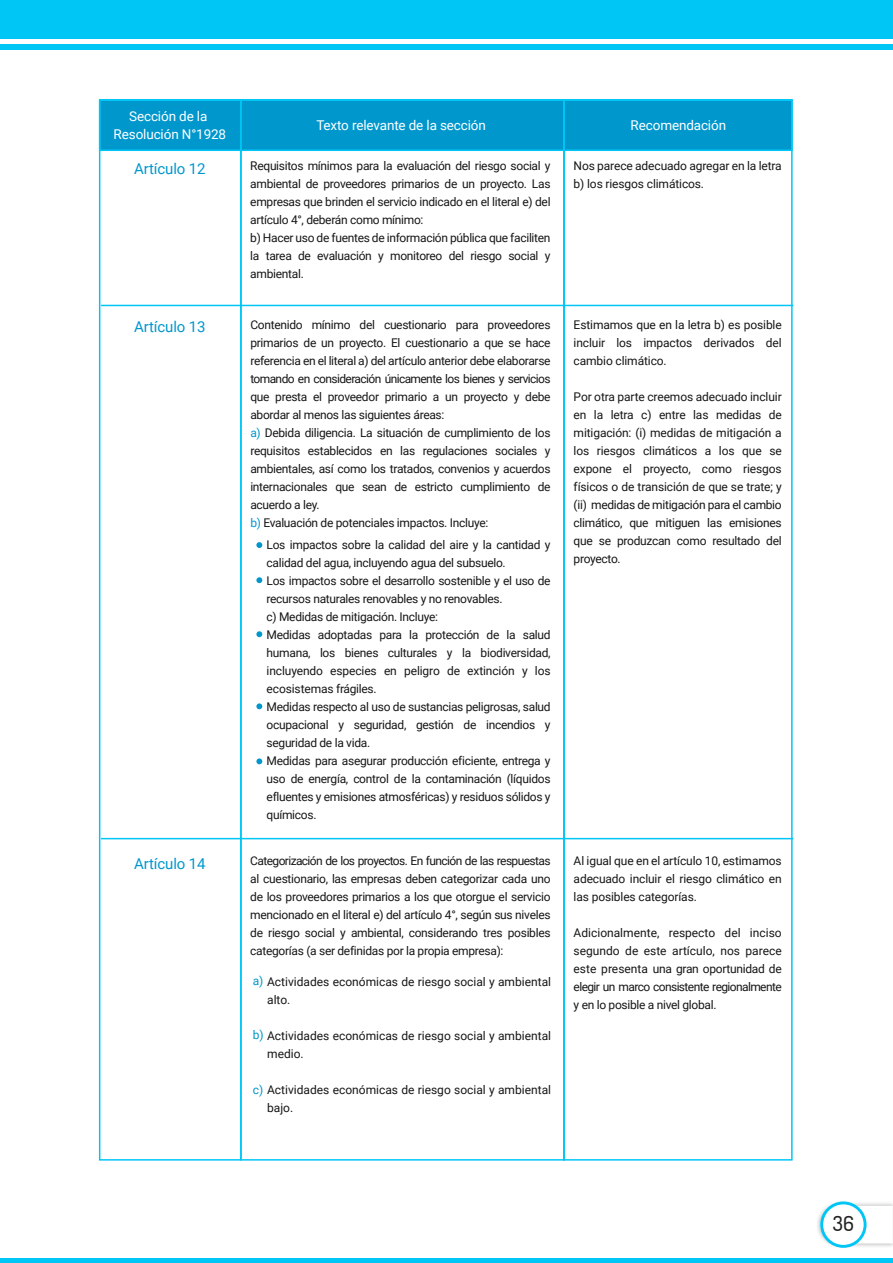
<style>
.page{position:relative;width:893px;height:1263px;background:#fff}
.page>*{position:absolute;margin:0;border:0;box-sizing:border-box;transform-origin:0 0}
.t1{font:500 20.55px "Dosis";color:#232323}
.t2{font:15px "Roboto";letter-spacing:-.01em;color:#0097cd}
.t3{font:13.5px/18px "Roboto";letter-spacing:-.01em;color:#fff;text-align:center}
.t4{font:12px/18px "Roboto";letter-spacing:-.025em;color:#161616;text-align:justify}
.t5{font:12px/18px "Roboto";color:#161616}
.t6{font:12px "Roboto";color:#0097cd}
.s1{color:#0097cd}
</style>
<div class="page">
<div style="left:0;top:45px;width:893px;height:5px;background:#00c6f6"></div>
<hr style="left:0;top:1259px;width:893px;height:4px;background:#00c6f6">
<div style="left:0;top:0;width:893px;height:39px;background:#00c6f6"></div>
<img style="left:817px;top:1202px;width:76px;height:46px">
<svg style="left:820px;top:1206px;width:73px;height:37px"></svg>
<svg style="left:820px;top:1201px;width:46px;height:47px"></svg>
<div style="left:823px;top:1204px;width:41px;height:41px;background:#fff;border-radius:50%"></div>
<div style="left:100px;top:101px;width:692px;height:49px;background:#0097cd"></div>
<div style="left:99px;top:99px;width:143px;height:1061px;border:2px solid #00c6f6"></div>
<div style="left:240px;top:99px;width:325px;height:1061px;border:2px solid #00c6f6"></div>
<div style="left:99px;top:99px;width:694px;height:52px;border:2px solid #00c6f6"></div>
<svg style="left:256px;top:542px;width:6px;height:6px"></svg>
<svg style="left:256px;top:703px;width:6px;height:6px"></svg>
<svg style="left:256px;top:631px;width:6px;height:6px"></svg>
<svg style="left:256px;top:758px;width:6px;height:6px"></svg>
<svg style="left:256px;top:577px;width:6px;height:6px"></svg>
<hr style="left:101px;top:305px;width:692px;height:1px;background:#00c6f6">
<hr style="left:101px;top:838px;width:692px;height:1px;background:#00c6f6">
<p class="t3" style="left:114px;top:107px;width:114px">Sección de la<br>Resolución N°1928</p>
<p class="t2" style="left:134px;top:158px;width:73px">Artículo 12</p>
<p class="t2" style="left:134px;top:317px;width:73px">Artículo 13</p>
<p class="t2" style="left:134px;top:853px;width:73px">Artículo 14</p>
<p class="t3" style="left:316px;top:116px;width:171px">Texto relevante de la sección</p>
<p class="t3" style="left:631px;top:116px;width:97px">Recomendación</p>
<p class="t4" style="left:250px;top:157px;width:302px;text-align:left">Requisitos mínimos para la evaluación del riesgo social y ambiental de proveedores primarios de un proyecto. Las empresas que brinden el servicio indicado en el literal e) del artículo 4°, deberán como mínimo:<br>b) Hacer uso de fuentes de información pública que faciliten la tarea de evaluación y monitoreo del riesgo social y ambiental.</p>
<p class="t4" style="left:574px;top:157px;width:210px">Nos parece adecuado agregar en la letra b) los riesgos climáticos.</p>
<p class="t4" style="left:250px;top:315px;width:302px;text-align:left">Contenido mínimo del cuestionario para proveedores primarios de un proyecto. El cuestionario a que se hace referencia en el literal a) del artículo anterior debe elaborarse tomando en consideración únicamente los bienes y servicios que presta el proveedor primario a un proyecto y debe abordar al menos las siguientes áreas:<br><span class="s1">a)</span> Debida diligencia. La situación de cumplimiento de los requisitos establecidos en las regulaciones sociales y ambientales, así como los tratados, convenios y acuerdos internacionales que sean de estricto cumplimiento de acuerdo a ley.<br><span class="s1">b)</span> Evaluación de potenciales impactos. Incluye:</p>
<p class="t4" style="left:574px;top:315px;width:210px">Estimamos que en la letra b) es posible incluir los impactos derivados del cambio climático.</p>
<p class="t4" style="left:574px;top:387px;width:210px">Por otra parte creemos adecuado incluir en la letra c) entre las medidas de mitigación: (i) medidas de mitigación a los riesgos climáticos a los que se expone el proyecto, como riesgos físicos o de transición de que se trate; y (ii) medidas de mitigación para el cambio climático, que mitiguen las emisiones que se produzcan como resultado del proyecto.</p>
<p class="t4" style="left:267px;top:535px;width:286px;text-align:left">Los impactos sobre la calidad del aire y la cantidad y calidad del agua, incluyendo agua del subsuelo.<br>Los impactos sobre el desarrollo sostenible y el uso de recursos naturales renovables y no renovables.<br>c) Medidas de mitigación. Incluye:<br>Medidas adoptadas para la protección de la salud humana, los bienes culturales y la biodiversidad, incluyendo especies en peligro de extinción y los ecosistemas frágiles.<br>Medidas respecto al uso de sustancias peligrosas, salud ocupacional y seguridad, gestión de incendios y seguridad de la vida.<br>Medidas para asegurar producción eficiente, entrega y uso de energía, control de la contaminación (líquidos efluentes y emisiones atmosféricas) y residuos sólidos y químicos.</p>
<p class="t4" style="left:250px;top:851px;width:302px">Categorización de los proyectos. En función de las respuestas al cuestionario, las empresas deben categorizar cada uno de los proveedores primarios a los que otorgue el servicio mencionado en el literal e) del artículo 4°, según sus niveles de riesgo social y ambiental, considerando tres posibles categorías (a ser definidas por la propia empresa):</p>
<p class="t4" style="left:574px;top:851px;width:210px">Al igual que en el artículo 10, estimamos adecuado incluir el riesgo climático en las posibles categorías.</p>
<p class="t4" style="left:574px;top:923px;width:210px">Adicionalmente, respecto del inciso segundo de este artículo, nos parece este presenta una gran oportunidad de elegir un marco consistente regionalmente y en lo posible a nivel global.</p>
<p class="t6" style="left:253px;top:972px;width:12px">a)</p>
<p class="t5" style="left:267px;top:973px;width:285px">Actividades económicas de riesgo social y ambiental alto.</p>
<p class="t5" style="left:267px;top:1027px;width:285px">Actividades económicas de riesgo social y ambiental medio.</p>
<p class="t5" style="left:267px;top:1081px;width:285px;text-indent:-14px"><span class="s1">c)</span> Actividades económicas de riesgo social y ambiental bajo.</p>
<p class="t6" style="left:253px;top:1026px;width:12px">b)</p>
<h1 class="t1" style="left:833px;top:1209px;width:23px">36</h1>
</div>
